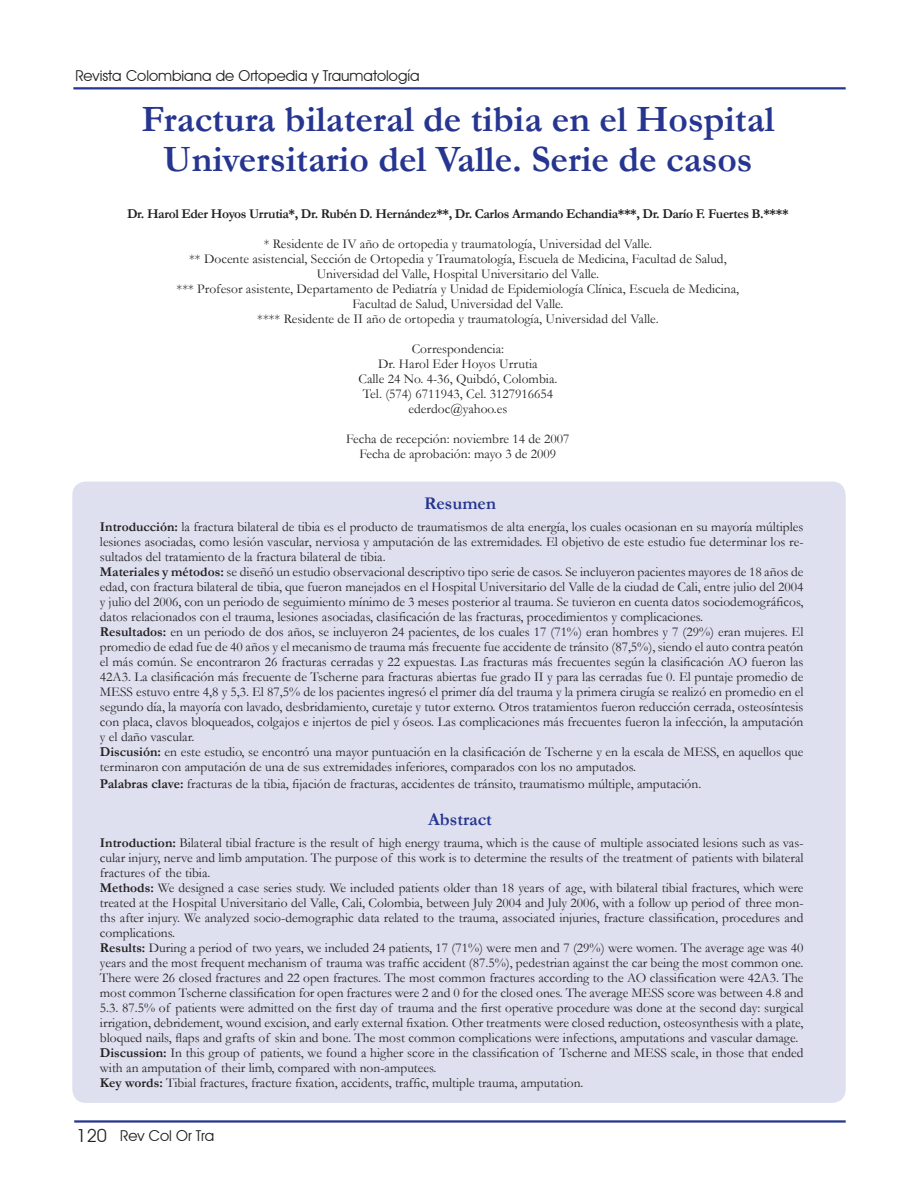
<style>
.page{position:relative;width:918px;height:1188px;background:#fff}
.page>*{position:absolute;margin:0;border:0;box-sizing:border-box;transform-origin:0 0}
.TITULO_ARTICULO{font:700 37.5px/40.5px "Garamond";color:#26358f;text-align:center}
.TITULO_ABSTRACT{font:700 18px "Garamond";color:#26358f}
.t1{font:18px "Avant Garde IT Cby BT";color:#231f20}
.t2{font:15px "Avant Garde IT Cby BT";color:#231f20}
.ABSTRACT{font:13.5px/15px "Garamond";color:#231f20;text-align:justify}
.AUTOR{font:13.5px "Garamond";color:#231f20}
.AUTOR-2{font:700 13.5px "Garamond";letter-spacing:-.03em;color:#231f20}
.s1{font-weight:700}
</style>
<div class="page">
<hr style="left:74px;top:1120px;width:772px;height:3px;background:#26358f">
<hr style="left:73px;top:87px;width:773px;height:2px;background:#26358f">
<div style="left:72px;top:482px;width:774px;height:621px;background:#dfe0ef;border-radius:14px"></div>
<p class="t2" style="left:75px;top:66px;width:346px">Revista Colombiana de Ortopedia y Traumatología</p>
<p class="TITULO_ARTICULO" style="left:142px;top:99px;width:634px">Fractura bilateral de tibia en el Hospital<br>Universitario del Valle. Serie de casos</p>
<p class="AUTOR-2" style="left:127px;top:204px;width:663px">Dr. Harol Eder Hoyos Urrutia*, Dr. Rubén D. Hernández**, Dr. Carlos Armando Echandia***, Dr. Darío F. Fuertes B.****</p>
<p class="AUTOR" style="left:264px;top:234px;width:390px">* Residente de IV año de ortopedia y traumatología, Universidad del Valle.</p>
<p class="AUTOR" style="left:189px;top:249px;width:539px">** Docente asistencial, Sección de Ortopedia y Traumatología, Escuela de Medicina, Facultad de Salud,</p>
<p class="AUTOR" style="left:317px;top:264px;width:284px">Universidad del Valle, Hospital Universitario del Valle.</p>
<p class="AUTOR" style="left:177px;top:279px;width:564px">*** Profesor asistente, Departamento de Pediatría y Unidad de Epidemiología Clínica, Escuela de Medicina,</p>
<p class="AUTOR" style="left:352px;top:294px;width:213px">Facultad de Salud, Universidad del Valle.</p>
<p class="AUTOR" style="left:257px;top:309px;width:403px">**** Residente de II año de ortopedia y traumatología, Universidad del Valle.</p>
<p class="AUTOR" style="left:412px;top:339px;width:94px">Correspondencia:</p>
<p class="AUTOR" style="left:378px;top:354px;width:161px">Dr. Harol Eder Hoyos Urrutia</p>
<p class="AUTOR" style="left:358px;top:369px;width:201px">Calle 24 No. 4-36, Quibdó, Colombia.</p>
<p class="AUTOR" style="left:363px;top:384px;width:192px">Tel. (574) 6711943, Cel. 3127916654</p>
<p class="AUTOR" style="left:409px;top:399px;width:100px">ederdoc@yahoo.es</p>
<p class="AUTOR" style="left:346px;top:429px;width:225px">Fecha de recepción: noviembre 14 de 2007</p>
<p class="AUTOR" style="left:360px;top:444px;width:198px">Fecha de aprobación: mayo 3 de 2009</p>
<p class="TITULO_ABSTRACT" style="left:424px;top:491px;width:73px">Resumen</p>
<p class="ABSTRACT" style="left:100px;top:519px;width:705px"><span class="s1">Introducción:</span> la fractura bilateral de tibia es el producto de traumatismos de alta energía, los cuales ocasionan en su mayoría múltiples lesiones asociadas, como lesión vascular, nerviosa y amputación de las extremidades. El objetivo de este estudio fue determinar los re&shy;sultados del tratamiento de la fractura bilateral de tibia.</p>
<p class="ABSTRACT" style="left:100px;top:564px;width:705px"><span class="s1">Materiales y métodos:</span> se diseñó un estudio observacional descriptivo tipo serie de casos. Se incluyeron pacientes mayores de 18 años de edad, con fractura bilateral de tibia, que fueron manejados en el Hospital Universitario del Valle de la ciudad de Cali, entre julio del 2004 y julio del 2006, con un periodo de seguimiento mínimo de 3 meses posterior al trauma. Se tuvieron en cuenta datos sociodemográficos, datos relacionados con el trauma, lesiones asociadas, clasificación de las fracturas, procedimientos y complicaciones.</p>
<p class="ABSTRACT" style="left:100px;top:624px;width:705px"><span class="s1">Resultados:</span> en un periodo de dos años, se incluyeron 24 pacientes, de los cuales 17 (71%) eran hombres y 7 (29%) eran mujeres. El promedio de edad fue de 40 años y el mecanismo de trauma más frecuente fue accidente de tránsito (87,5%), siendo el auto contra peatón el más común. Se encontraron 26 fracturas cerradas y 22 expuestas. Las fracturas más frecuentes según la clasificación AO fueron las 42A3. La clasificación más frecuente de Tscherne para fracturas abiertas fue grado II y para las cerradas fue 0. El puntaje promedio de MESS estuvo entre 4,8 y 5,3. El 87,5% de los pacientes ingresó el primer día del trauma y la primera cirugía se realizó en promedio en el segundo día, la mayoría con lavado, desbridamiento, curetaje y tutor externo. Otros tratamientos fueron reducción cerrada, osteosíntesis con placa, clavos bloqueados, colgajos e injertos de piel y óseos. Las complicaciones más frecuentes fueron la infección, la amputación y el daño vascular.</p>
<p class="ABSTRACT" style="left:100px;top:744px;width:705px"><span class="s1">Discusión:</span> en este estudio, se encontró una mayor puntuación en la clasificación de Tscherne y en la escala de MESS, en aquellos que terminaron con amputación de una de sus extremidades inferiores, comparados con los no amputados.</p>
<p class="ABSTRACT" style="left:100px;top:775px;width:603px"><span class="s1">Palabras clave:</span> fracturas de la tibia, fijación de fracturas, accidentes de tránsito, traumatismo múltiple, amputación.</p>
<p class="TITULO_ABSTRACT" style="left:428px;top:807px;width:65px">Abstract</p>
<p class="ABSTRACT" style="left:100px;top:835px;width:705px"><span class="s1">Introduction:</span> Bilateral tibial fracture is the result of high energy trauma, which is the cause of multiple associated lesions such as vas&shy;cular injury, nerve and limb amputation. The purpose of this work is to determine the results of the treatment of patients with bilateral fractures of the tibia.</p>
<p class="ABSTRACT" style="left:100px;top:880px;width:705px"><span class="s1">Methods:</span> We designed a case series study. We included patients older than 18 years of age, with bilateral tibial fractures, which were treated at the Hospital Universitario del Valle, Cali, Colombia, between July 2004 and July 2006, with a follow up period of three mon&shy;ths after injury. We analyzed socio-demographic data related to the trauma, associated injuries, fracture classification, procedures and complications.</p>
<p class="ABSTRACT" style="left:100px;top:940px;width:705px"><span class="s1">Results:</span> During a period of two years, we included 24 patients, 17 (71%) were men and 7 (29%) were women. The average age was 40 years and the most frequent mechanism of trauma was traffic accident (87.5%), pedestrian against the car being the most common one.<br>There were 26 closed fractures and 22 open fractures. The most common fractures according to the AO classification were 42A3. The most common Tscherne classification for open fractures were 2 and 0 for the closed ones. The average MESS score was between 4.8 and 5.3. 87.5% of patients were admitted on the first day of trauma and the first operative procedure was done at the second day: surgical irrigation, debridement, wound excision, and early external fixation. Other treatments were closed reduction, osteosynthesis with a plate, bloqued nails, flaps and grafts of skin and bone. The most common complications were infections, amputations and vascular damage.</p>
<p class="ABSTRACT" style="left:100px;top:1045px;width:705px"><span class="s1">Discussion:</span> In this group of patients, we found a higher score in the classification of Tscherne and MESS scale, in those that ended with an amputation of their limb, compared with non-amputees.</p>
<p class="ABSTRACT" style="left:100px;top:1075px;width:485px"><span class="s1">Key words:</span> Tibial fractures, fracture fixation, accidents, traffic, multiple trauma, amputation.</p>
<p class="t1" style="left:77px;top:1124px;width:32px">120</p>
<p class="t2" style="left:120px;top:1127px;width:96px">Rev Col Or Tra</p>
</div>
